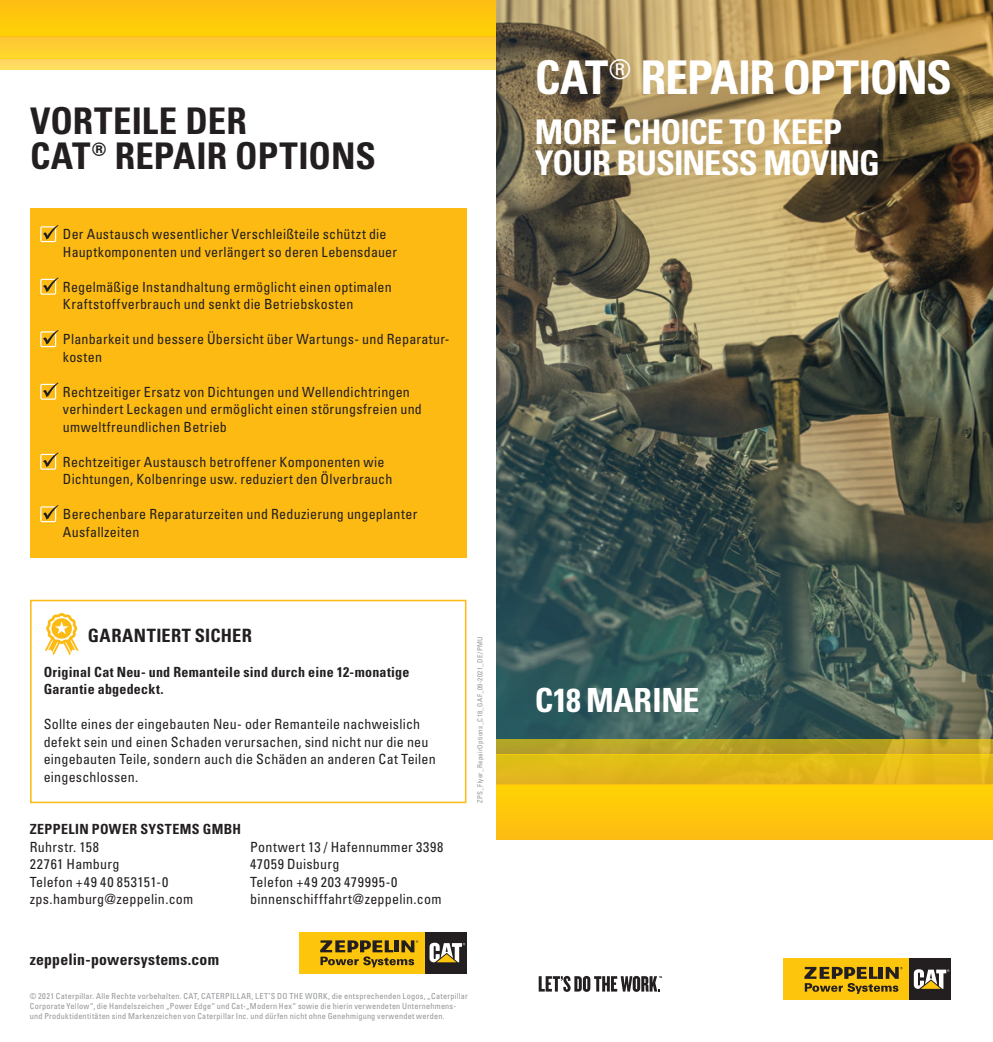
<style>
.page{position:relative;width:993px;height:1042px;background:#fff}
.page>*{position:absolute;margin:0;border:0;box-sizing:border-box;transform-origin:0 0}
.t1{font:700 condensed 46.55px "Univers LT Std";letter-spacing:-.03em;color:#fff}
.t2{font:36.75px/35px "Univers LTCYR 67 Bold Cond";color:#231f20}
.t3{font:700 condensed 33.95px/31.3px "Univers LT Std";letter-spacing:-.03em;color:#fff}
.t4{font:700 condensed 33.25px "Univers LT Std";letter-spacing:-.01em;color:#fff}
.t5{font:700 condensed 18.38px "Univers";letter-spacing:.015em;color:#231f20}
.t6{font:700 condensed 15.75px "Univers";letter-spacing:.015em;color:#231f20}
.t7{font:condensed 14px/17.5px "Univers";letter-spacing:.015em;color:#231f20}
.t8{font:700 condensed 14px/17.5px "Univers";letter-spacing:.02em;color:#231f20}
.t9{font:condensed 8.22px/10px "Univers";letter-spacing:.025em;color:#939598}
.t10{font:condensed 7px "Univers";letter-spacing:.04em;color:#939598}
</style>
<div class="page">
<div style="left:0;top:0;width:496px;height:36px;background:#fec70c"></div>
<div style="left:0;top:58px;width:496px;height:11px;background:#fed962"></div>
<div style="left:0;top:36px;width:496px;height:22px;background:#fece32"></div>
<img style="left:496px;top:0;width:496px;height:739px">
<div style="left:30px;top:600px;width:436px;height:203px;border:2px solid #fcba13"></div>
<div style="left:30px;top:208px;width:436px;height:350px;background:#fcba13"></div>
<div style="left:41px;top:227px;width:16px;height:16px;border:1px solid #fcba13"></div>
<div style="left:40px;top:226px;width:16px;height:16px;border:1px solid #fff"></div>
<svg style="left:43px;top:225px;width:15px;height:14px"></svg>
<div style="left:41px;top:280px;width:16px;height:16px;border:1px solid #fcba13"></div>
<div style="left:40px;top:279px;width:16px;height:16px;border:1px solid #fff"></div>
<svg style="left:43px;top:277px;width:15px;height:15px"></svg>
<div style="left:41px;top:332px;width:16px;height:16px;border:1px solid #fcba13"></div>
<div style="left:40px;top:331px;width:16px;height:16px;border:1px solid #fff"></div>
<svg style="left:43px;top:330px;width:15px;height:14px"></svg>
<div style="left:41px;top:385px;width:16px;height:16px;border:1px solid #fcba13"></div>
<div style="left:40px;top:384px;width:16px;height:16px;border:1px solid #fff"></div>
<svg style="left:43px;top:382px;width:15px;height:15px"></svg>
<div style="left:41px;top:455px;width:16px;height:16px;border:1px solid #fcba13"></div>
<div style="left:40px;top:454px;width:16px;height:16px;border:1px solid #fff"></div>
<svg style="left:43px;top:452px;width:15px;height:15px"></svg>
<div style="left:41px;top:507px;width:16px;height:16px;border:1px solid #fcba13"></div>
<div style="left:40px;top:506px;width:16px;height:16px;border:1px solid #fff"></div>
<svg style="left:43px;top:505px;width:15px;height:14px"></svg>
<svg style="left:45px;top:613px;width:34px;height:42px"></svg>
<div style="left:496px;top:785px;width:496px;height:54px;background:#fec70c"></div>
<svg style="left:496px;top:739px;width:496px;height:16px;background:#bea525"></svg>
<div style="left:496px;top:755px;width:496px;height:30px;background:#e1b818"></div>
<div style="left:783px;top:958px;width:125px;height:42px;background:#fec50d"></div>
<div style="left:908px;top:958px;width:42px;height:42px;background:#231f20"></div>
<svg style="left:913px;top:969px;width:36px;height:20px"></svg>
<svg style="left:804px;top:967px;width:98px;height:27px"></svg>
<hr style="left:878px;top:967px;width:4px;height:12px;background:#231f20">
<div style="left:299px;top:932px;width:125px;height:41px;background:#fec50d"></div>
<div style="left:424px;top:932px;width:42px;height:41px;background:#231f20"></div>
<svg style="left:429px;top:942px;width:36px;height:20px"></svg>
<svg style="left:320px;top:940px;width:98px;height:27px"></svg>
<hr style="left:394px;top:940px;width:4px;height:12px;background:#231f20">
<svg style="left:538px;top:976px;width:123px;height:16px"></svg>
<h2 class="t2" style="left:30px;top:103px;width:347px">VORTEILE DER<br>CAT® REPAIR OPTIONS</h2>
<p class="t7" style="left:63px;top:225px;width:335px">Der Austausch wesentlicher Verschleißteile schützt die<br>Hauptkomponenten und verlängert so deren Lebensdauer</p>
<p class="t7" style="left:63px;top:278px;width:330px">Regelmäßige Instandhaltung ermöglicht einen optimalen<br>Kraftstoffverbrauch und senkt die Betriebskosten</p>
<p class="t7" style="left:63px;top:330px;width:388px">Planbarkeit und bessere Übersicht über Wartungs- und Reparatur&shy;kosten</p>
<p class="t7" style="left:63px;top:383px;width:360px">Rechtzeitiger Ersatz von Dichtungen und Wellendichtringen verhindert Leckagen und ermöglicht einen störungsfreien und umweltfreundlichen Betrieb</p>
<p class="t7" style="left:63px;top:453px;width:331px">Rechtzeitiger Austausch betroffener Komponenten wie<br>Dichtungen, Kolbenringe usw. reduziert den Ölverbrauch</p>
<p class="t7" style="left:63px;top:505px;width:356px">Berechenbare Reparaturzeiten und Reduzierung ungeplanter<br>Ausfallzeiten</p>
<h3 class="t5" style="left:88px;top:624px;width:165px">GARANTIERT SICHER</h3>
<p class="t8" style="left:44px;top:663px;width:367px">Original Cat Neu- und Remanteile sind durch eine 12-monatige<br>Garantie abgedeckt.</p>
<p class="t7" style="left:44px;top:715px;width:393px">Sollte eines der eingebauten Neu- oder Remanteile nachweislich defekt sein und einen Schaden verursachen, sind nicht nur die neu eingebauten Teile, sondern auch die Schäden an anderen Cat Teilen eingeschlossen.</p>
<p class="t8" style="left:30px;top:820px;width:213px">ZEPPELIN POWER SYSTEMS GMBH</p>
<p class="t7" style="left:30px;top:838px;width:165px">Ruhrstr. 158<br>22761 Hamburg<br>Telefon +49 40 853151-0 zps.hamburg@zeppelin.com</p>
<p class="t7" style="left:250px;top:838px;width:195px">Pontwert 13 / Hafennummer 3398<br>47059 Duisburg<br>Telefon +49 203 479995-0 binnenschifffahrt@zeppelin.com</p>
<p class="t10" style="left:475px;top:803px;width:168px;rotate:-90deg">ZPS_Flyer_RepairOptions_C18_GAF_09-2021_DE/PMU</p>
<p class="t6" style="left:30px;top:950px;width:191px">zeppelin-powersystems.com</p>
<p class="t9" style="left:30px;top:990px;width:439px">© 2021 Caterpillar. Alle Rechte vorbehalten. CAT, CATERPILLAR, LET’S DO THE WORK, die entsprechenden Logos, „Caterpillar<br>Corporate Yellow“, die Handelszeichen „Power Edge“ und Cat-„Modern Hex“ sowie die hierin verwendeten Unternehmens&shy;und Produktidentitäten sind Markenzeichen von Caterpillar Inc. und dürfen nicht ohne Genehmigung verwendet werden.</p>
<h1 class="t1" style="left:535px;top:49px;width:418px">CAT<sup>®</sup> REPAIR OPTIONS</h1>
<h3 class="t3" style="left:535px;top:116px;width:346px">MORE CHOICE TO KEEP<br>YOUR BUSINESS MOVING</h3>
<h3 class="t4" style="left:535px;top:679px;width:166px">C18 MARINE</h3>
</div>
